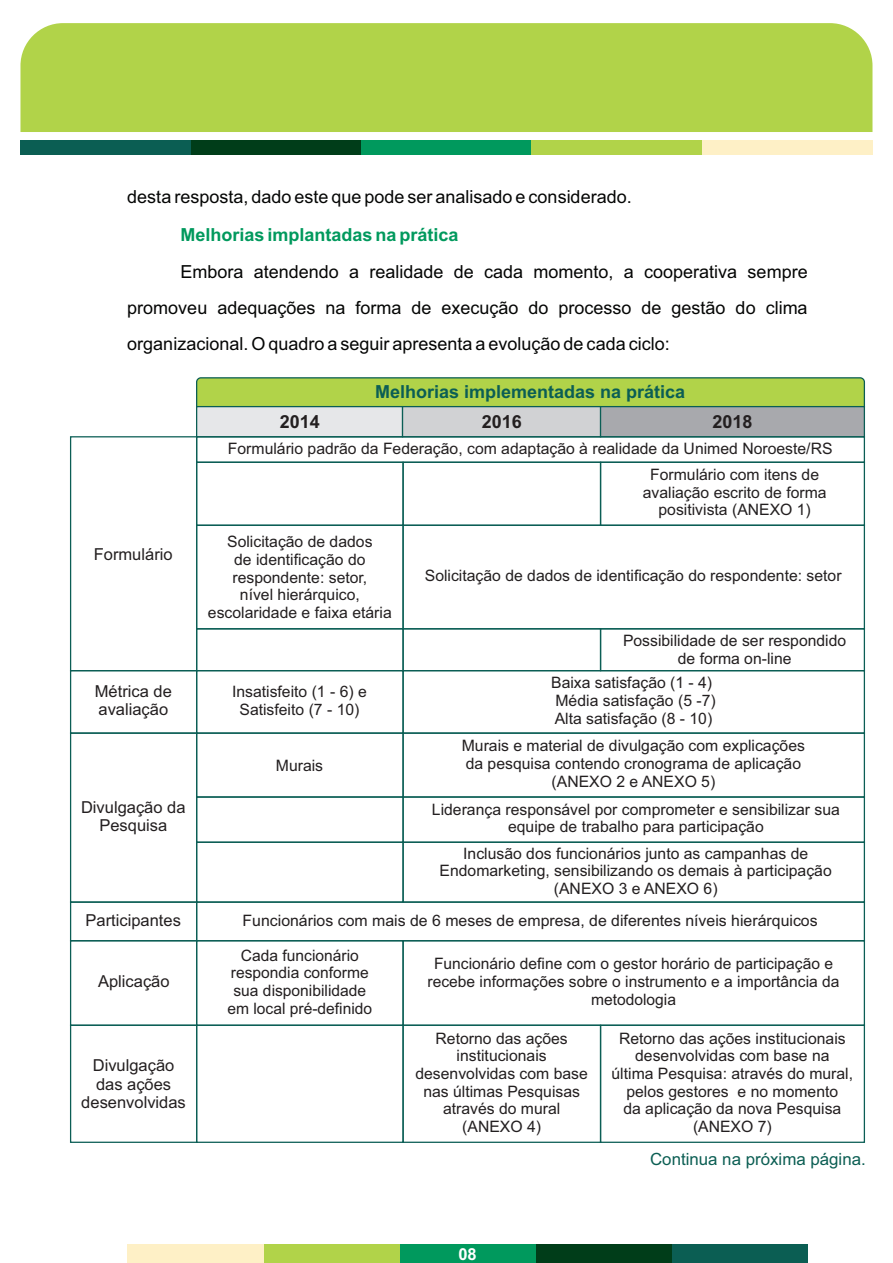
<style>
.page{position:relative;width:893px;height:1263px;background:#fff}
.page>*{position:absolute;margin:0;border:0;box-sizing:border-box;transform-origin:0 0}
.t1{font:18px/36px "Arial";color:#040504;text-align:justify}
.t2{font:700 18px "Arial";color:#0b5e55}
.t3{font:700 18px "Arial";color:#00995d}
.t4{font:700 18px "Arial";color:#231f20}
.t5{font:16.8px "Arial";color:#0b5e53}
.t6{font:16.5px/18.5px "Arial";color:#231f20;text-align:center}
.t7{font:700 16.5px "Arial";color:#fff}
.t8{font:15.75px/17.5px "Arial";color:#231f20;text-align:center}
</style>
<div class="page">
<div style="left:20px;top:23px;width:852px;height:109px;background:#b1d349"></div>
<div style="left:672px;top:1244px;width:136px;height:19px;background:#0b5e53"></div>
<div style="left:535px;top:1244px;width:137px;height:19px;background:#003d19"></div>
<div style="left:399px;top:1244px;width:136px;height:19px;background:#00995d"></div>
<div style="left:263px;top:1244px;width:136px;height:19px;background:#b1d349"></div>
<div style="left:127px;top:1244px;width:136px;height:19px;background:#fef0c6"></div>
<div style="left:20px;top:140px;width:171px;height:15px;background:#0b5e53"></div>
<div style="left:191px;top:140px;width:170px;height:15px;background:#003d19"></div>
<div style="left:361px;top:140px;width:171px;height:15px;background:#00995d"></div>
<div style="left:532px;top:140px;width:170px;height:15px;background:#b1d349"></div>
<div style="left:702px;top:140px;width:170px;height:15px;background:#fef0c6"></div>
<svg style="left:196px;top:377px;width:670px;height:61px;background:#b3c889"></svg>
<div style="left:196px;top:436px;width:669px;height:27px;border:1px solid #0b5e55"></div>
<div style="left:196px;top:462px;width:208px;height:64px;border:1px solid #0b5e55"></div>
<div style="left:402px;top:462px;width:199px;height:64px;border:1px solid #0b5e55"></div>
<div style="left:600px;top:462px;width:265px;height:64px;border:1px solid #0b5e55"></div>
<div style="left:196px;top:525px;width:208px;height:104px;border:1px solid #0b5e55"></div>
<div style="left:196px;top:628px;width:208px;height:43px;border:1px solid #0b5e55"></div>
<div style="left:196px;top:670px;width:208px;height:64px;border:1px solid #0b5e55"></div>
<div style="left:196px;top:732px;width:208px;height:66px;border:1px solid #0b5e55"></div>
<div style="left:196px;top:1025px;width:208px;height:118px;border:1px solid #0b5e55"></div>
<div style="left:402px;top:628px;width:199px;height:43px;border:1px solid #0b5e55"></div>
<div style="left:402px;top:670px;width:463px;height:64px;border:1px solid #0b5e55"></div>
<div style="left:402px;top:732px;width:463px;height:66px;border:1px solid #0b5e55"></div>
<div style="left:402px;top:1025px;width:199px;height:118px;border:1px solid #0b5e55"></div>
<div style="left:402px;top:525px;width:463px;height:104px;border:1px solid #0b5e55"></div>
<div style="left:600px;top:628px;width:265px;height:43px;border:1px solid #0b5e55"></div>
<div style="left:600px;top:1025px;width:265px;height:118px;border:1px solid #0b5e55"></div>
<div style="left:196px;top:796px;width:208px;height:47px;border:1px solid #0b5e55"></div>
<div style="left:196px;top:842px;width:208px;height:61px;border:1px solid #0b5e55"></div>
<div style="left:402px;top:796px;width:463px;height:47px;border:1px solid #0b5e55"></div>
<div style="left:402px;top:842px;width:463px;height:61px;border:1px solid #0b5e55"></div>
<div style="left:196px;top:901px;width:669px;height:40px;border:1px solid #0b5e55"></div>
<div style="left:196px;top:940px;width:208px;height:86px;border:1px solid #0b5e55"></div>
<div style="left:402px;top:940px;width:463px;height:86px;border:1px solid #0b5e55"></div>
<div style="left:70px;top:436px;width:127px;height:235px;border:1px solid #0b5e55"></div>
<div style="left:70px;top:670px;width:127px;height:64px;border:1px solid #0b5e55"></div>
<div style="left:70px;top:732px;width:127px;height:171px;border:1px solid #0b5e55"></div>
<div style="left:70px;top:1025px;width:127px;height:118px;border:1px solid #0b5e55"></div>
<div style="left:70px;top:940px;width:127px;height:86px;border:1px solid #0b5e55"></div>
<div style="left:70px;top:901px;width:127px;height:40px;border:1px solid #0b5e55"></div>
<p class="t1" style="left:127px;top:181px;width:506px">desta resposta, dado este que pode ser analisado e considerado.</p>
<p class="t3" style="left:180px;top:228px;width:280px">Melhorias implantadas na prática</p>
<p class="t1" style="left:127px;top:256px;width:682px;text-indent:53px">Embora atendendo a realidade de cada momento, a cooperativa sempre promoveu adequações na forma de execução do processo de gestão do clima organizacional. O quadro a seguir apresenta a evolução de cada ciclo:</p>
<p class="t2" style="left:375px;top:385px;width:312px">Melhorias implementadas na prática</p>
<p class="t4" style="left:280px;top:415px;width:42px">2014</p>
<p class="t4" style="left:482px;top:415px;width:42px">2016</p>
<p class="t4" style="left:713px;top:415px;width:42px">2018</p>
<p class="t8" style="left:228px;top:441px;width:606px">Formulário padrão da Federação, com adaptação à realidade da Unimed Noroeste/RS</p>
<p class="t6" style="left:94px;top:546px;width:80px">Formulário</p>
<p class="t8" style="left:208px;top:535px;width:185px">Solicitação de dados<br>de identificação do respondente: setor,<br>nível hierárquico, escolaridade e faixa etária</p>
<p class="t6" style="left:95px;top:683px;width:79px;text-align:left">Métrica de avaliação</p>
<p class="t8" style="left:232px;top:684px;width:136px">Insatisfeito (1 - 6) e<br>Satisfeito (7 - 10)</p>
<p class="t6" style="left:81px;top:799px;width:106px">Divulgação da<br>Pesquisa</p>
<p class="t8" style="left:276px;top:758px;width:49px">Murais</p>
<p class="t8" style="left:643px;top:467px;width:185px">Formulário com itens de avaliação escrito de forma positivista (ANEXO 1)</p>
<p class="t8" style="left:425px;top:568px;width:418px">Solicitação de dados de identificação do respondente: setor</p>
<p class="t8" style="left:623px;top:634px;width:225px">Possibilidade de ser respondido de forma on-line</p>
<p class="t8" style="left:551px;top:675px;width:166px;text-align:left">Baixa satisfação (1 - 4)<br>Média satisfação (5 -7)<br>Alta satisfação (8 - 10)</p>
<p class="t8" style="left:462px;top:739px;width:345px">Murais e material de divulgação com explicações da pesquisa contendo cronograma de aplicação (ANEXO 2 e ANEXO 5)</p>
<p class="t8" style="left:432px;top:802px;width:409px">Liderança responsável por comprometer e sensibilizar sua equipe de trabalho para participação</p>
<p class="t8" style="left:440px;top:846px;width:394px">Inclusão dos funcionários junto as campanhas de<br>Endomarketing, sensibilizando os demais à participação (ANEXO 3 e ANEXO 6)</p>
<p class="t6" style="left:86px;top:912px;width:97px">Participantes</p>
<p class="t8" style="left:243px;top:913px;width:577px">Funcionários com mais de 6 meses de empresa, de diferentes níveis hierárquicos</p>
<p class="t6" style="left:98px;top:974px;width:73px">Aplicação</p>
<p class="t6" style="left:81px;top:1058px;width:106px">Divulgação das ações desenvolvidas</p>
<p class="t8" style="left:227px;top:948px;width:146px">Cada funcionário respondia conforme sua disponibilidade em local pré-definido</p>
<p class="t8" style="left:427px;top:957px;width:413px">Funcionário define com o gestor horário de participação e recebe informações sobre o instrumento e a importância da metodologia</p>
<p class="t8" style="left:415px;top:1031px;width:174px">Retorno das ações institucionais desenvolvidas com base nas últimas Pesquisas através do mural (ANEXO 4)</p>
<p class="t8" style="left:612px;top:1031px;width:243px">Retorno das ações institucionais desenvolvidas com base na<br>última Pesquisa: através do mural, pelos gestores e no momento<br>da aplicação da nova Pesquisa (ANEXO 7)</p>
<p class="t7" style="left:458px;top:1247px;width:20px">08</p>
<p class="t5" style="left:650px;top:1153px;width:217px">Continua na próxima página.</p>
</div>
